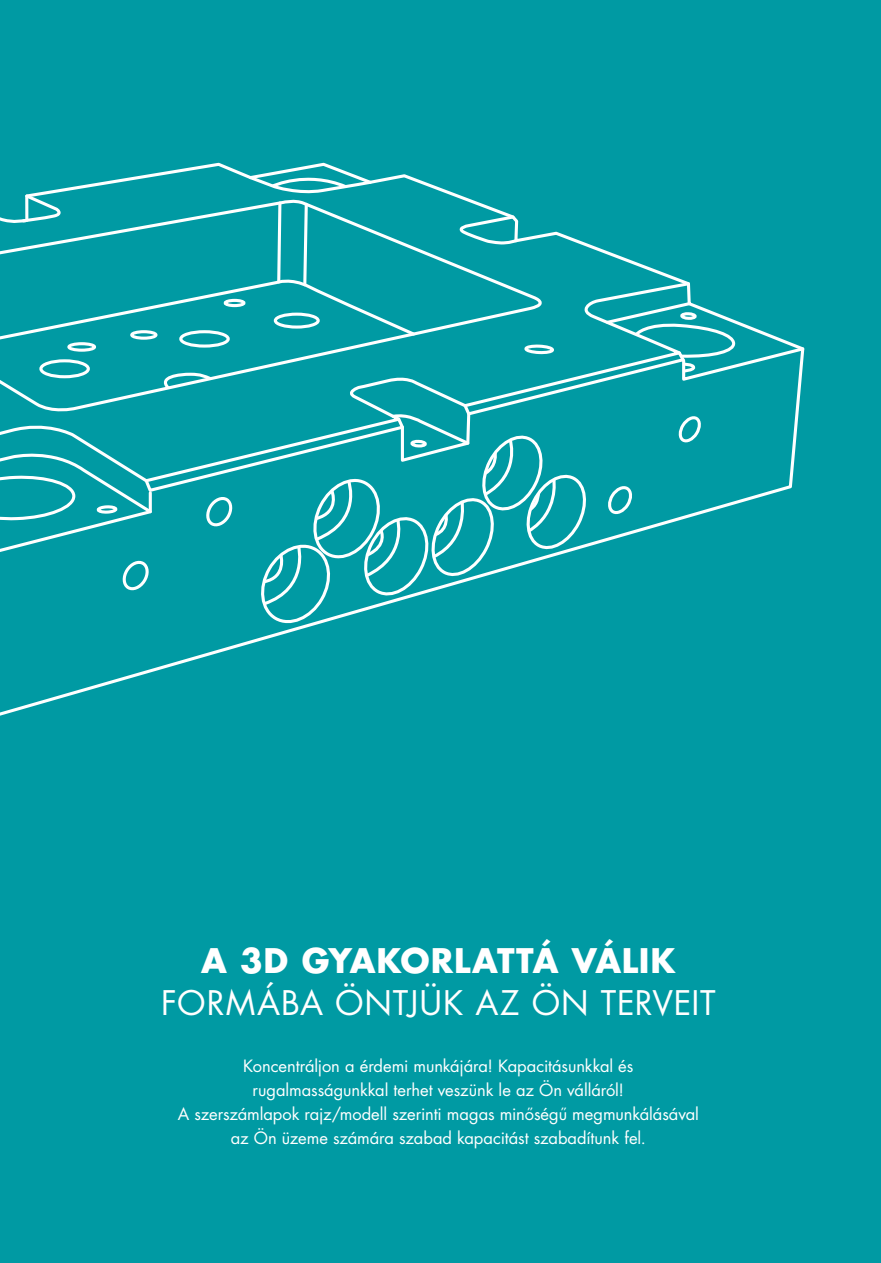
<style>
.page{position:relative;width:881px;height:1263px;background:#fff}
.page>*{position:absolute;margin:0;border:0;box-sizing:border-box;transform-origin:0 0}
.t1{font:33px "Futura LT Pro";letter-spacing:.02em;color:#fff}
.t2{font:700 33px "Futura LT Pro";letter-spacing:.02em;color:#fff}
.t3{font:16.5px/24px "Futura LT Pro";letter-spacing:-.005em;color:#fff;text-align:center}
</style>
<div class="page">
<div style="left:0;top:0;width:880px;height:1263px;background:#009aa3"></div>
<svg style="left:0;top:170px;width:805px;height:457px"></svg>
<h1 class="t2" style="left:201px;top:935px;width:475px">A 3D GYAKORLATTÁ VÁLIK</h1>
<h1 class="t1" style="left:161px;top:980px;width:556px">FORMÁBA ÖNTJÜK AZ ÖN TERVEIT</h1>
<p class="t3" style="left:178px;top:1054px;width:522px">Koncentráljon a érdemi munkájára! Kapacitásunkkal és rugalmasságunkkal terhet veszünk le az Ön válláról!<br>A szerszámlapok rajz/modell szerinti magas minőségű megmunkálásával az Ön üzeme számára szabad kapacitást szabadítunk fel.</p>
</div>
